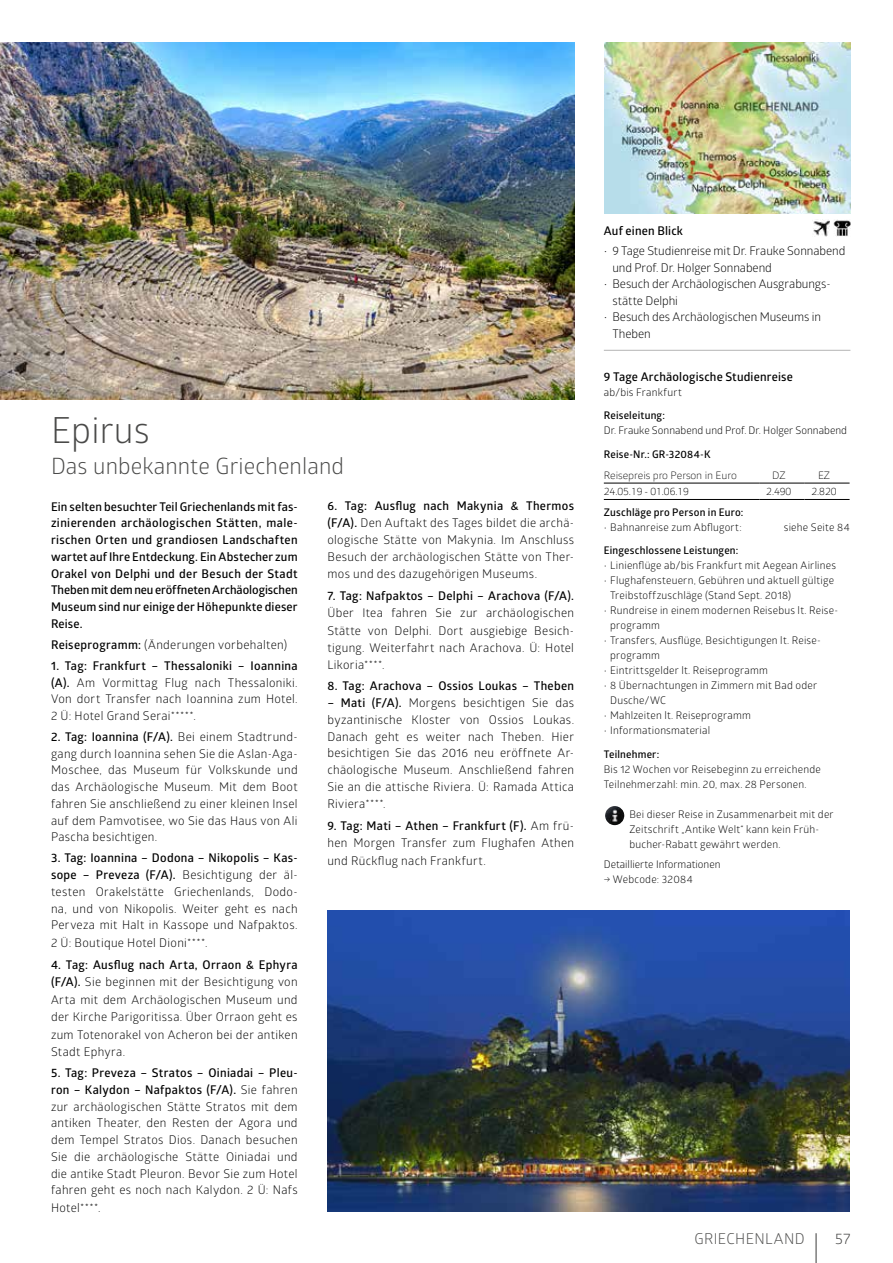
<style>
.page{position:relative;width:893px;height:1263px;background:#fff}
.page>*{position:absolute;margin:0;border:0;box-sizing:border-box;transform-origin:0 0}
.t1{font:36px "Glober";letter-spacing:.005em;color:#4a4a49}
.t2{font:22.5px "Glober";letter-spacing:.005em;color:#4a4a49}
.t3{font:15px "Glober";letter-spacing:.025em;color:#4a4a49}
.t4{font:15px "Glober";color:#3c3c3b}
.t5{font:12px/16.8px "Glober";letter-spacing:.025em;color:#000;text-align:justify}
.t6{font:600 12px/16.8px "Glober";letter-spacing:.015em;color:#000;text-align:justify}
.t7{font:12px/16.5px "Glober";letter-spacing:-.005em;color:#000}
.t8{font:10.5px/15px "Glober";letter-spacing:.02em;color:#000}
.t9{font:10.5px/15px "Glober";color:#000}
.t10{font:600 10.5px "Glober";letter-spacing:.02em;color:#000}
.t11{font:100 10.5px "Orgon";color:#000}
.s1{font-weight:600}
</style>
<div class="page">
<hr style="left:816px;top:1233px;width:1px;height:30px;background:#3c3c3b">
<img style="left:327px;top:911px;width:523px;height:301px">
<svg style="left:604px;top:482px;width:246px;height:1px"></svg>
<hr style="left:604px;top:483px;width:155px;height:1px;background:#000">
<hr style="left:604px;top:499px;width:155px;height:1px;background:#000">
<hr style="left:759px;top:483px;width:45px;height:1px;background:#000">
<hr style="left:759px;top:499px;width:45px;height:1px;background:#000">
<hr style="left:804px;top:483px;width:46px;height:1px;background:#000">
<hr style="left:804px;top:499px;width:46px;height:1px;background:#000">
<img style="left:0;top:43px;width:574px;height:357px">
<img style="left:605px;top:806px;width:19px;height:19px;border-radius:10px">
<img style="left:605px;top:43px;width:245px;height:170px">
<hr style="left:604px;top:350px;width:246px;height:1px;background:#000">
<img style="left:813px;top:219px;width:17px;height:17px">
<img style="left:833px;top:219px;width:17px;height:17px">
<p class="t1" style="left:51px;top:406px;width:100px">Epirus</p>
<p class="t2" style="left:51px;top:451px;width:294px">Das unbekannte Griechenland</p>
<p class="t6" style="left:51px;top:497px;width:248px">Ein selten besuchter Teil Griechenlands mit fas&shy;zinierenden archäologischen Stätten, male&shy;rischen Orten und grandiosen Landschaften wartet auf Ihre Entdeckung. Ein Abstecher zum Orakel von Delphi und der Besuch der Stadt Theben mit dem neu eröffneten Archäologischen Museum sind nur einige der Höhepunkte dieser Reise.</p>
<p class="t5" style="left:51px;top:636px;width:238px"><span class="s1">Reiseprogramm:</span> (Änderungen vorbehalten)</p>
<p class="t5" style="left:51px;top:657px;width:248px"><span class="s1">1. Tag: Frankfurt – Thessaloniki – Ioannina (A).</span> Am Vormittag Flug nach Thessaloniki.<br>Von dort Transfer nach Ioannina zum Hotel.<br>2 Ü: Hotel Grand Serai*****.</p>
<p class="t5" style="left:51px;top:728px;width:248px"><span class="s1">2. Tag: Ioannina (F/A).</span> Bei einem Stadtrund&shy;gang durch Ioannina sehen Sie die Aslan-Aga-Moschee, das Museum für Volkskunde und das Archäologische Museum. Mit dem Boot fahren Sie anschließend zu einer kleinen Insel auf dem Pamvotisee, wo Sie das Haus von Ali Pascha besichtigen.</p>
<p class="t5" style="left:51px;top:849px;width:248px"><span class="s1">3. Tag: Ioannina – Dodona – Nikopolis – Kas&shy;sope – Preveza (F/A).</span> Besichtigung der äl&shy;testen Orakelstätte Griechenlands, Dodo&shy;na, und von Nikopolis. Weiter geht es nach Perveza mit Halt in Kassope und Nafpaktos.<br>2 Ü: Boutique Hotel Dioni****.</p>
<p class="t5" style="left:51px;top:955px;width:248px;line-height:17.5px"><span class="s1">4. Tag: Ausflug nach Arta, Orraon &amp; Ephyra (F/A).</span> Sie beginnen mit der Besichtigung von Arta mit dem Archäologischen Museum und der Kirche Parigoritissa. Über Orraon geht es zum Totenorakel von Acheron bei der antiken Stadt Ephyra.</p>
<p class="t5" style="left:51px;top:1064px;width:248px"><span class="s1">5. Tag: Preveza – Stratos – Oiniadai – Pleu&shy;ron – Kalydon – Nafpaktos (F/A).</span> Sie fahren zur archäologischen Stätte Stratos mit dem antiken Theater, den Resten der Agora und dem Tempel Stratos Dios. Danach besuchen Sie die archäologische Stätte Oiniadai und die antike Stadt Pleuron. Bevor Sie zum Hotel fahren geht es noch nach Kalydon. 2 Ü: Nafs Hotel****.</p>
<p class="t5" style="left:327px;top:497px;width:248px"><span class="s1">6. Tag: Ausflug nach Makynia &amp; Thermos (F/A).</span> Den Auftakt des Tages bildet die archä&shy;ologische Stätte von Makynia. Im Anschluss Besuch der archäologischen Stätte von Ther&shy;mos und des dazugehörigen Museums.</p>
<p class="t5" style="left:327px;top:586px;width:248px;line-height:17.4px"><span class="s1">7. Tag: Nafpaktos – Delphi – Arachova (F/A).<br></span>Über Itea fahren Sie zur archäologischen Stätte von Delphi. Dort ausgiebige Besich&shy;tigung. Weiterfahrt nach Arachova. Ü: Hotel Likoria****.</p>
<p class="t6" style="left:327px;top:677px;width:248px">8. Tag: Arachova – Ossios Loukas – Theben</p>
<p class="t5" style="left:327px;top:694px;width:248px"><span class="s1">– Mati (F/A).</span> Morgens besichtigen Sie das byzantinische Kloster von Ossios Loukas.<br>Danach geht es weiter nach Theben. Hier besichtigen Sie das 2016 neu eröffnete Ar&shy;chäologische Museum. Anschließend fahren Sie an die attische Riviera. Ü: Ramada Attica Riviera****.</p>
<p class="t5" style="left:327px;top:816px;width:248px;line-height:17.4px"><span class="s1">9. Tag: Mati – Athen – Frankfurt (F).</span> Am frü&shy;hen Morgen Transfer zum Flughafen Athen und Rückflug nach Frankfurt.</p>
<p class="t6" style="left:604px;top:222px;width:81px">Auf einen Blick</p>
<p class="t7" style="left:612px;top:242px;width:235px;text-indent:-9px">• 9 Tage Studienreise mit Dr. Frauke Sonnabend und Prof. Dr. Holger Sonnabend</p>
<p class="t7" style="left:612px;top:275px;width:220px;text-indent:-9px">• Besuch der Archäologischen Ausgrabungs&shy;stätte Delphi</p>
<p class="t7" style="left:612px;top:308px;width:210px;text-indent:-9px">• Besuch des Archäologischen Museums in<br>Theben</p>
<p class="t6" style="left:604px;top:367px;width:190px">9 Tage Archäologische Studienreise</p>
<p class="t8" style="left:604px;top:384px;width:80px">ab/bis Frankfurt</p>
<p class="t9" style="left:604px;top:408px;width:245px"><span class="s1">Reiseleitung:<br></span>Dr. Frauke Sonnabend und Prof. Dr. Holger Sonnabend</p>
<p class="t10" style="left:604px;top:446px;width:108px">Reise-Nr.: GR-32084-K</p>
<p class="t11" style="left:604px;top:469px;width:135px">Reisepreis pro Person in Euro</p>
<p class="t11" style="left:772px;top:469px;width:15px">DZ</p>
<p class="t11" style="left:818px;top:469px;width:13px">EZ</p>
<p class="t11" style="left:604px;top:485px;width:87px">24.05.19 - 01.06.19</p>
<p class="t11" style="left:766px;top:485px;width:27px">2.490</p>
<p class="t11" style="left:811px;top:485px;width:27px">2.820</p>
<p class="t10" style="left:604px;top:505px;width:141px">Zuschläge pro Person in Euro:</p>
<p class="t8" style="left:604px;top:519px;width:139px">• Bahnanreise zum Abflugort:</p>
<p class="t8" style="left:784px;top:519px;width:67px">siehe Seite 84</p>
<p class="t10" style="left:604px;top:543px;width:136px">Eingeschlossene Leistungen:</p>
<p class="t8" style="left:604px;top:558px;width:234px">• Linienflüge ab/bis Frankfurt mit Aegean Airlines</p>
<p class="t8" style="left:610px;top:573px;width:225px;text-indent:-6px">• Flughafensteuern, Gebühren und aktuell gültige<br>Treibstoffzuschläge (Stand Sept. 2018)</p>
<p class="t8" style="left:610px;top:603px;width:229px;text-indent:-6px">• Rundreise in einem modernen Reisebus lt. Reise&shy;programm</p>
<p class="t8" style="left:610px;top:633px;width:210px;text-indent:-6px">• Transfers, Ausflüge, Besichtigungen lt. Reise&shy;programm</p>
<p class="t8" style="left:604px;top:663px;width:166px">• Eintrittsgelder lt. Reiseprogramm</p>
<p class="t8" style="left:610px;top:678px;width:208px;text-indent:-6px">• 8 Übernachtungen in Zimmern mit Bad oder<br>Dusche/WC</p>
<p class="t8" style="left:604px;top:708px;width:149px">• Mahlzeiten lt. Reiseprogramm</p>
<p class="t8" style="left:604px;top:723px;width:108px">• Informationsmaterial</p>
<p class="t8" style="left:604px;top:746px;width:219px"><span class="s1">Teilnehmer:<br></span>Bis 12 Wochen vor Reisebeginn zu erreichende<br>Teilnehmerzahl: min. 20, max. 28 Personen.</p>
<p class="t8" style="left:629px;top:806px;width:206px">Bei dieser Reise in Zusammenarbeit mit der<br>Zeitschrift „Antike Welt“ kann kein Früh&shy;bucher-Rabatt gewährt werden.</p>
<p class="t9" style="left:604px;top:857px;width:118px">Detaillierte Informationen</p>
<p class="t8" style="left:604px;top:872px;width:90px">→ Webcode: 32084</p>
<p class="t3" style="left:694px;top:1228px;width:112px">GRIECHENLAND</p>
<p class="t4" style="left:835px;top:1228px;width:17px">57</p>
</div>
